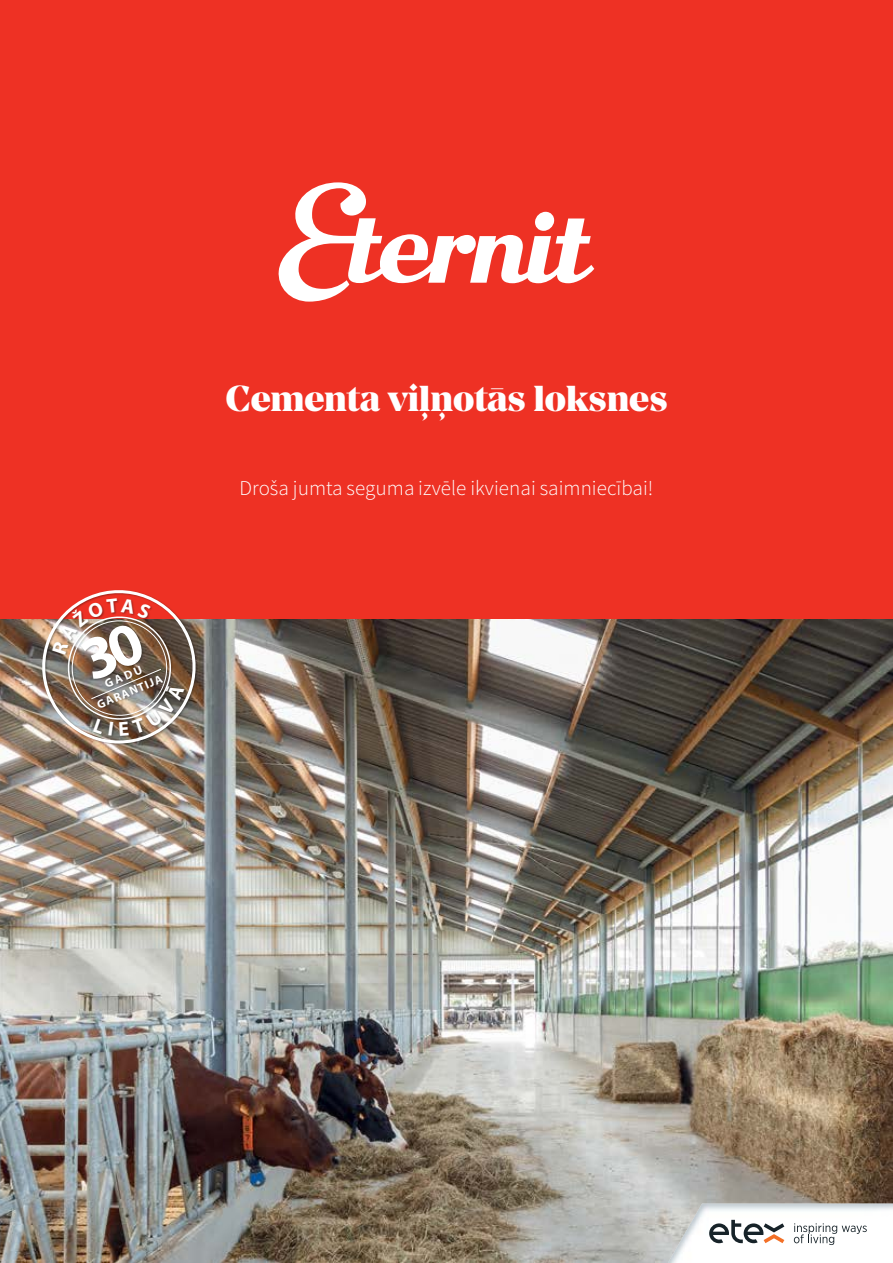
<style>
.page{position:relative;width:893px;height:1263px;background:#fff}
.page>*{position:absolute;margin:0;border:0;box-sizing:border-box;transform-origin:0 0}
.t1{font:800 36px "Manier";color:#fff}
.t2{font:300 21px "Source Sans Pro";color:#fff}
.t3{font:700 12px "Myriad Pro";color:#fff}
.t4{font:700 11.85px "Myriad Pro";color:#fff}
</style>
<div class="page">
<img style="left:0;top:619px;width:893px;height:644px">
<div style="left:0;top:0;width:893px;height:619px;background:#ee3124"></div>
<svg style="left:278px;top:182px;width:316px;height:120px"></svg>
<svg style="left:668px;top:1203px;width:225px;height:60px"></svg>
<img style="left:38px;top:590px;width:161px;height:157px">
<h1 class="t1" style="left:225px;top:377px;width:444px">Cementa viļņotās loksnes</h1>
<p class="t2" style="left:240px;top:476px;width:415px">Droša jumta seguma izvēle ikvienai saimniecībai!</p>
<p class="t3" style="left:102px;top:677px;width:41px;rotate:-23deg">GADU</p>
<p class="t4" style="left:95px;top:698px;width:71px;rotate:-23deg">GARANTIJA</p>
</div>
